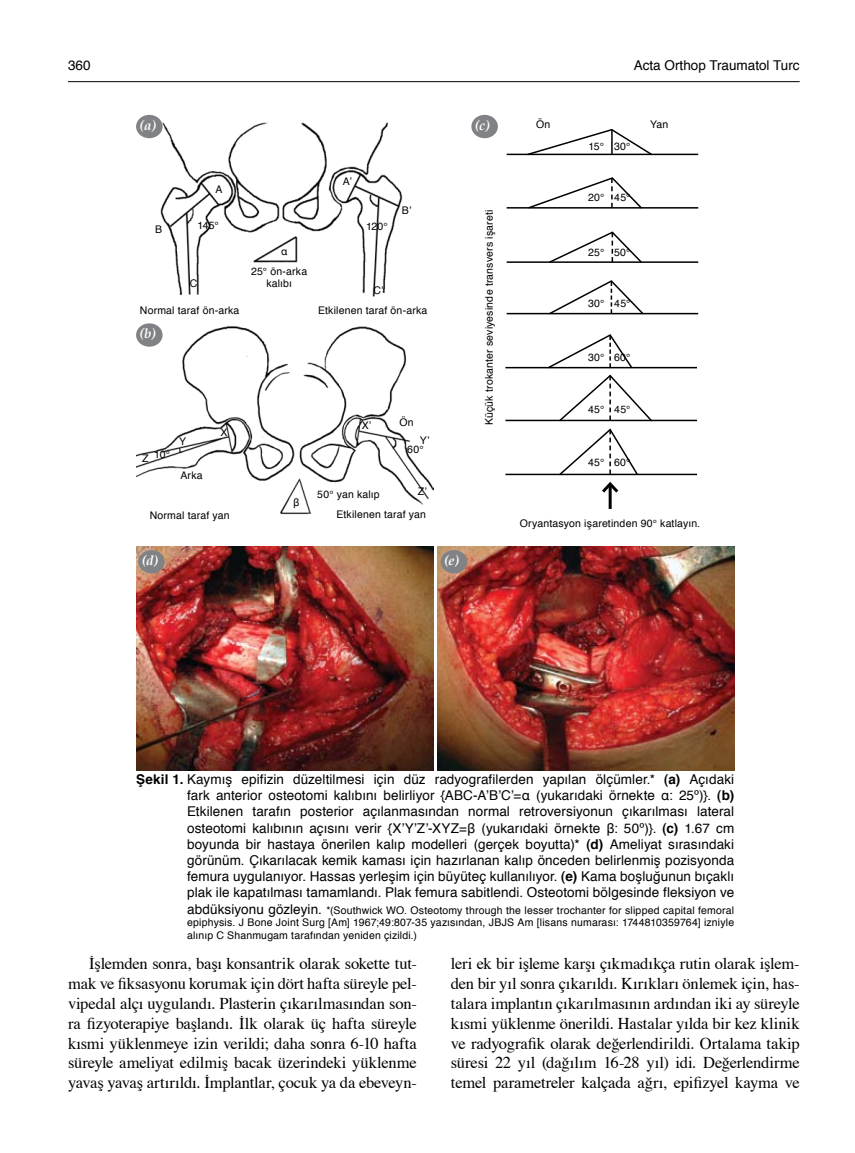
<style>
.page{position:relative;width:855px;height:1153px;background:#fff}
.page>*{position:absolute;margin:0;border:0;box-sizing:border-box;transform-origin:0 0}
.t1{font:16.5px/19.8px "Times";letter-spacing:-.01em;color:#000;text-align:justify}
.t2{font:13.5px/16.2px "Helvetica";letter-spacing:.005em;color:#000;text-align:justify}
.t3{font:italic 700 13.5px "Palatino";color:#fff}
.t4{font:10.5px/12.6px "Helvetica";letter-spacing:.015em;color:#000;text-align:justify}
.s1{font-weight:700}
.s2{font-size:13.5px}
</style>
<div class="page">
<hr style="left:68px;top:81px;width:731px;height:1px;background:#000">
<img style="left:136px;top:115px;width:298px;height:400px">
<div style="left:136px;top:115px;width:27px;height:23px;background:#808285;border-radius:50%"></div>
<div style="left:136px;top:323px;width:27px;height:23px;background:#808285;border-radius:50%"></div>
<div style="left:471px;top:115px;width:27px;height:23px;background:#808285;border-radius:50%"></div>
<hr style="left:506px;top:207px;width:192px;height:1px;background:#000">
<hr style="left:506px;top:261px;width:192px;height:2px;background:#000">
<hr style="left:506px;top:313px;width:192px;height:1px;background:#000">
<hr style="left:506px;top:154px;width:192px;height:1px;background:#000">
<svg style="left:526px;top:129px;width:128px;height:27px"></svg>
<svg style="left:526px;top:177px;width:117px;height:32px"></svg>
<svg style="left:547px;top:231px;width:96px;height:32px"></svg>
<svg style="left:547px;top:280px;width:98px;height:35px"></svg>
<hr style="left:505px;top:367px;width:192px;height:1px;background:#000">
<hr style="left:505px;top:419px;width:192px;height:2px;background:#000">
<hr style="left:505px;top:473px;width:192px;height:2px;background:#000">
<hr style="left:608px;top:484px;width:3px;height:25px;background:#000">
<svg style="left:546px;top:334px;width:108px;height:162px"></svg>
<img style="left:136px;top:546px;width:298px;height:224px">
<img style="left:437px;top:546px;width:298px;height:224px">
<div style="left:138px;top:550px;width:27px;height:23px;background:#808285;border-radius:50%"></div>
<div style="left:440px;top:550px;width:27px;height:23px;background:#808285;border-radius:50%"></div>
<p class="t2" style="left:68px;top:57px;width:24px">360</p>
<p class="t2" style="left:634px;top:57px;width:167px">Acta Orthop Traumatol Turc</p>
<p class="t3" style="left:140px;top:114px;width:18px">(a)</p>
<p class="t4" style="left:155px;top:222px;width:9px">B</p>
<p class="t4" style="left:215px;top:183px;width:9px">A</p>
<p class="t4" style="left:197px;top:218px;width:23px">145°</p>
<p class="t4" style="left:190px;top:277px;width:9px">C</p>
<p class="t4" style="left:140px;top:304px;width:101px">Normal taraf ön-arka</p>
<p class="t3" style="left:140px;top:323px;width:17px">(b)</p>
<p class="t4" style="left:281px;top:245px;width:8px">α</p>
<p class="t4" style="left:251px;top:264px;width:57px;text-align:center">25° ön-arka kalıbı</p>
<p class="t4" style="left:343px;top:175px;width:10px">A’</p>
<p class="t4" style="left:366px;top:220px;width:23px">120°</p>
<p class="t4" style="left:402px;top:203px;width:11px">B’</p>
<p class="t4" style="left:373px;top:283px;width:11px">C’</p>
<p class="t4" style="left:318px;top:303px;width:111px">Etkilenen taraf ön-arka</p>
<p class="t4" style="left:154px;top:448px;width:17px">10°</p>
<p class="t4" style="left:142px;top:451px;width:8px">Z</p>
<p class="t4" style="left:179px;top:435px;width:9px">Y</p>
<p class="t4" style="left:180px;top:468px;width:24px">Arka</p>
<p class="t4" style="left:220px;top:425px;width:9px">X</p>
<p class="t4" style="left:150px;top:508px;width:81px">Normal taraf yan</p>
<p class="t4" style="left:293px;top:495px;width:8px">β</p>
<p class="t4" style="left:362px;top:419px;width:11px">X’</p>
<p class="t4" style="left:317px;top:487px;width:64px">50° yan kalıp</p>
<p class="t4" style="left:399px;top:416px;width:16px">Ön</p>
<p class="t4" style="left:420px;top:433px;width:11px">Y’</p>
<p class="t4" style="left:407px;top:443px;width:18px">60°</p>
<p class="t4" style="left:418px;top:484px;width:10px">Z’</p>
<p class="t4" style="left:336px;top:508px;width:91px">Etkilenen taraf yan</p>
<p class="t3" style="left:142px;top:549px;width:18px">(d)</p>
<p class="t3" style="left:444px;top:549px;width:16px">(e)</p>
<p class="t3" style="left:475px;top:114px;width:16px">(c)</p>
<p class="t4" style="left:536px;top:117px;width:16px">Ön</p>
<p class="t4" style="left:482px;top:425px;width:217px;rotate:-90deg">Küçük trokanter seviyesinde transvers işareti</p>
<p class="t4" style="left:650px;top:117px;width:20px">Yan</p>
<p class="t4" style="left:588px;top:139px;width:17px">15°</p>
<p class="t4" style="left:614px;top:139px;width:18px">30°</p>
<p class="t4" style="left:588px;top:191px;width:18px">20°</p>
<p class="t4" style="left:614px;top:191px;width:18px">45°</p>
<p class="t4" style="left:588px;top:246px;width:17px">25°</p>
<p class="t4" style="left:614px;top:246px;width:18px">50°</p>
<p class="t4" style="left:588px;top:297px;width:18px">30°</p>
<p class="t4" style="left:614px;top:297px;width:18px">45°</p>
<p class="t4" style="left:588px;top:350px;width:18px">30°</p>
<p class="t4" style="left:614px;top:350px;width:18px">60°</p>
<p class="t4" style="left:588px;top:403px;width:18px">45°</p>
<p class="t4" style="left:614px;top:403px;width:18px">45°</p>
<p class="t4" style="left:588px;top:456px;width:18px">45°</p>
<p class="t4" style="left:614px;top:456px;width:18px">60°</p>
<p class="t4" style="left:520px;top:517px;width:182px">Oryantasyon işaretinden 90° katlayın.</p>
<p class="t2" style="left:187px;top:770px;width:548px;text-indent:-51px"><span class="s1">Şekil 1.</span> Kaymış epifizin düzeltilmesi için düz radyografilerden yapılan ölçümler.* <span class="s1">(a)</span> Açıdaki fark anterior osteotomi kalıbını belirliyor {ABC-A’B’C’=α (yukarıdaki örnekte α: 25º)}. <span class="s1">(b)<br></span>Etkilenen tarafın posterior açılanmasından normal retroversiyonun çıkarılması lateral osteotomi kalıbının açısını verir {X’Y’Z’-XYZ=β (yukarıdaki örnekte β: 50º)}. <span class="s1">(c)</span> 1.67 cm boyunda bir hastaya önerilen kalıp modelleri (gerçek boyutta)* <span class="s1">(d)</span> Ameliyat sırasındaki görünüm. Çıkarılacak kemik kaması için hazırlanan kalıp önceden belirlenmiş pozisyonda femura uygulanıyor. Hassas yerleşim için büyüteç kullanılıyor. <span class="s1">(e)</span> Kama boşluğunun bıçaklı plak ile kapatılması tamamlandı. Plak femura sabitlendi. Osteotomi bölgesinde fleksiyon ve</p>
<p class="t4" style="left:187px;top:903px;width:548px"><span class="s2">abdüksiyonu gözleyin.</span> *(Southwick WO. Osteotomy through the lesser trochanter for slipped capital femoral epiphysis. J Bone Joint Surg [Am] 1967;49:807-35 yazısından, JBJS Am [lisans numarası: 1744810359764] izniyle alınıp C Shanmugam tarafından yeniden çizildi.)</p>
<p class="t1" style="left:68px;top:952px;width:350px;text-indent:21px">İşlemden sonra, başı konsantrik olarak sokette tut&shy;mak ve fiksasyonu korumak için dört hafta süreyle pel&shy;vipedal alçı uygulandı. Plasterin çıkarılmasından son&shy;ra fizyoterapiye başlandı. İlk olarak üç hafta süreyle kısmi yüklenmeye izin verildi; daha sonra 6-10 hafta süreyle ameliyat edilmiş bacak üzerindeki yüklenme yavaş yavaş artırıldı. İmplantlar, çocuk ya da ebeveyn-</p>
<p class="t1" style="left:451px;top:952px;width:350px">leri ek bir işleme karşı çıkmadıkça rutin olarak işlem&shy;den bir yıl sonra çıkarıldı. Kırıkları önlemek için, has&shy;talara implantın çıkarılmasının ardından iki ay süreyle kısmi yüklenme önerildi. Hastalar yılda bir kez klinik ve radyografik olarak değerlendirildi. Ortalama takip süresi 22 yıl (dağılım 16-28 yıl) idi. Değerlendirme temel parametreler kalçada ağrı, epifizyel kayma ve</p>
</div>
